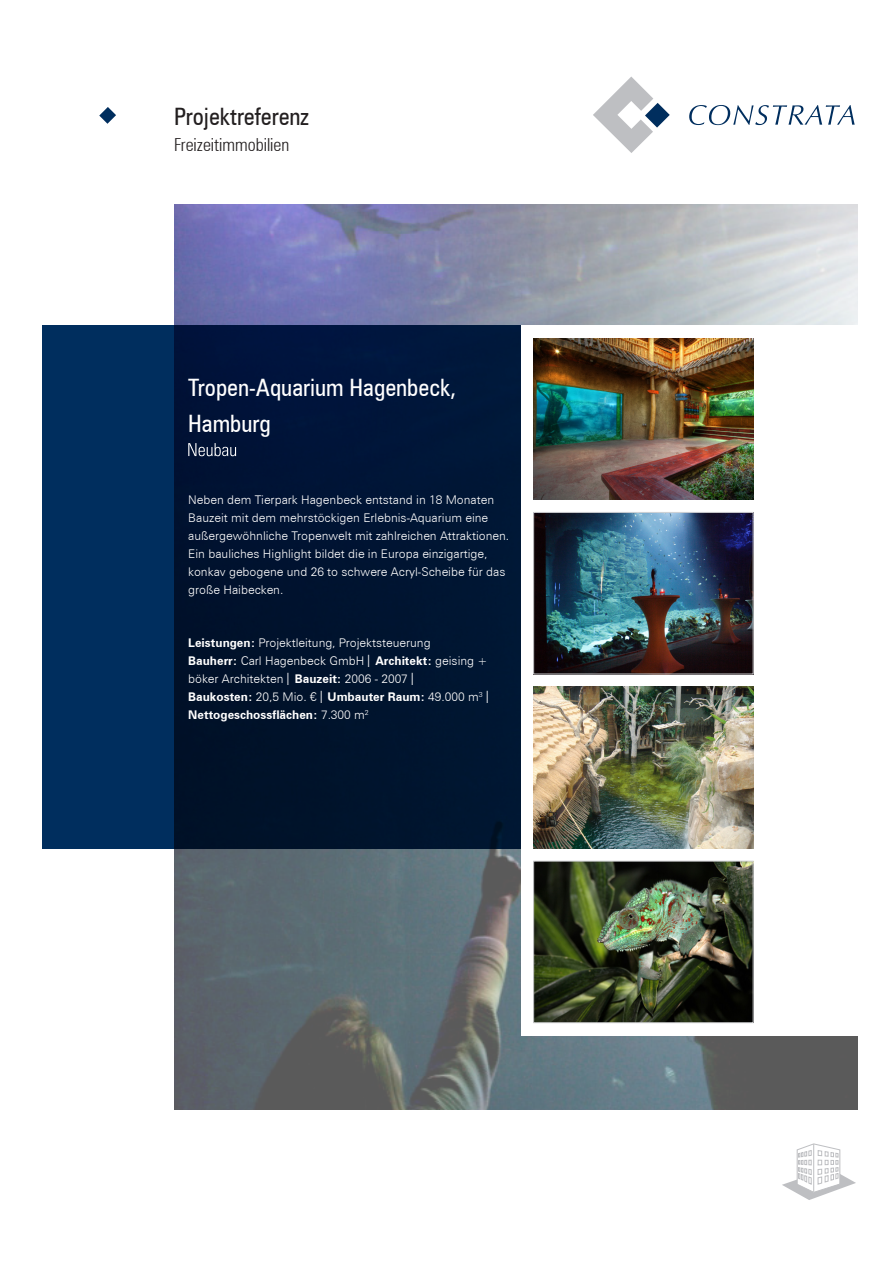
<style>
.page{position:relative;width:893px;height:1263px;background:#fff}
.page>*{position:absolute;margin:0;border:0;box-sizing:border-box;transform-origin:0 0}
.Überschrift{font:condensed 24px/36px "Zurich BT";color:#fff}
.Constrata_Headline{font:condensed 24px "Zurich BT";color:#231f20}
.Constrata_Subheadlin{font:300 condensed 18px "Zurich BT";color:#231f20}
.body{font:300 12px/18px "Zurich BT";color:#fff}
.Constrata_Fliesstext{font:300 12px/18px "Zurich BT";color:#fff}
.s1{font-weight:700}
</style>
<div class="page">
<svg style="left:99px;top:107px;width:17px;height:17px"></svg>
<svg style="left:689px;top:105px;width:166px;height:20px"></svg>
<svg style="left:593px;top:77px;width:77px;height:76px"></svg>
<svg style="left:782px;top:1143px;width:74px;height:57px"></svg>
<hr style="left:813px;top:1144px;width:1px;height:48px;background:#bebfc2">
<div style="left:43px;top:325px;width:479px;height:523px;background:#002e5e"></div>
<img style="left:174px;top:204px;width:683px;height:906px">
<div style="left:522px;top:325px;width:371px;height:710px;background:#fff"></div>
<img style="left:534px;top:338px;width:220px;height:162px">
<img style="left:535px;top:514px;width:216px;height:158px">
<div style="left:533px;top:512px;width:220px;height:162px;border:1px solid #d1d2d4"></div>
<img style="left:534px;top:687px;width:220px;height:161px">
<img style="left:535px;top:863px;width:216px;height:158px">
<div style="left:533px;top:861px;width:220px;height:162px;border:1px solid #d1d2d4"></div>
<svg style="left:188px;top:443px;width:48px;height:13px"></svg>
<p class="Constrata_Headline" style="left:174px;top:102px;width:136px">Projektreferenz</p>
<p class="Constrata_Subheadlin" style="left:174px;top:134px;width:117px">Freizeitimmobilien</p>
<p class="Überschrift" style="left:188px;top:369px;width:269px">Tropen-Aquarium Hagenbeck,<br>Hamburg</p>
<p class="body" style="left:188px;top:491px;width:322px">Neben dem Tierpark Hagenbeck entstand in 18 Monaten Bauzeit mit dem mehrstöckigen Erlebnis-Aquarium eine außergewöhnliche Tropenwelt mit zahlreichen Attraktionen.<br>Ein bauliches Highlight bildet die in Europa einzigartige, konkav gebogene und 26 to schwere Acryl-Scheibe für das große Haibecken.</p>
<p class="Constrata_Fliesstext" style="left:188px;top:634px;width:304px"><span class="s1">Leistungen:</span> Projektleitung, Projektsteuerung<br><span class="s1">Bauherr:</span> Carl Hagenbeck GmbH ⎜ <span class="s1">Architekt:</span> geising + böker Architekten ⎜ <span class="s1">Bauzeit:</span> 2006 - 2007 ⎜<br><span class="s1">Baukosten:</span> 20,5 Mio. € ⎜ <span class="s1">Umbauter Raum:</span> 49.000 m<sup>3</sup> ⎜ <span class="s1">Nettogeschossflächen:</span> 7.300 m<sup>2</sup></p>
</div>
